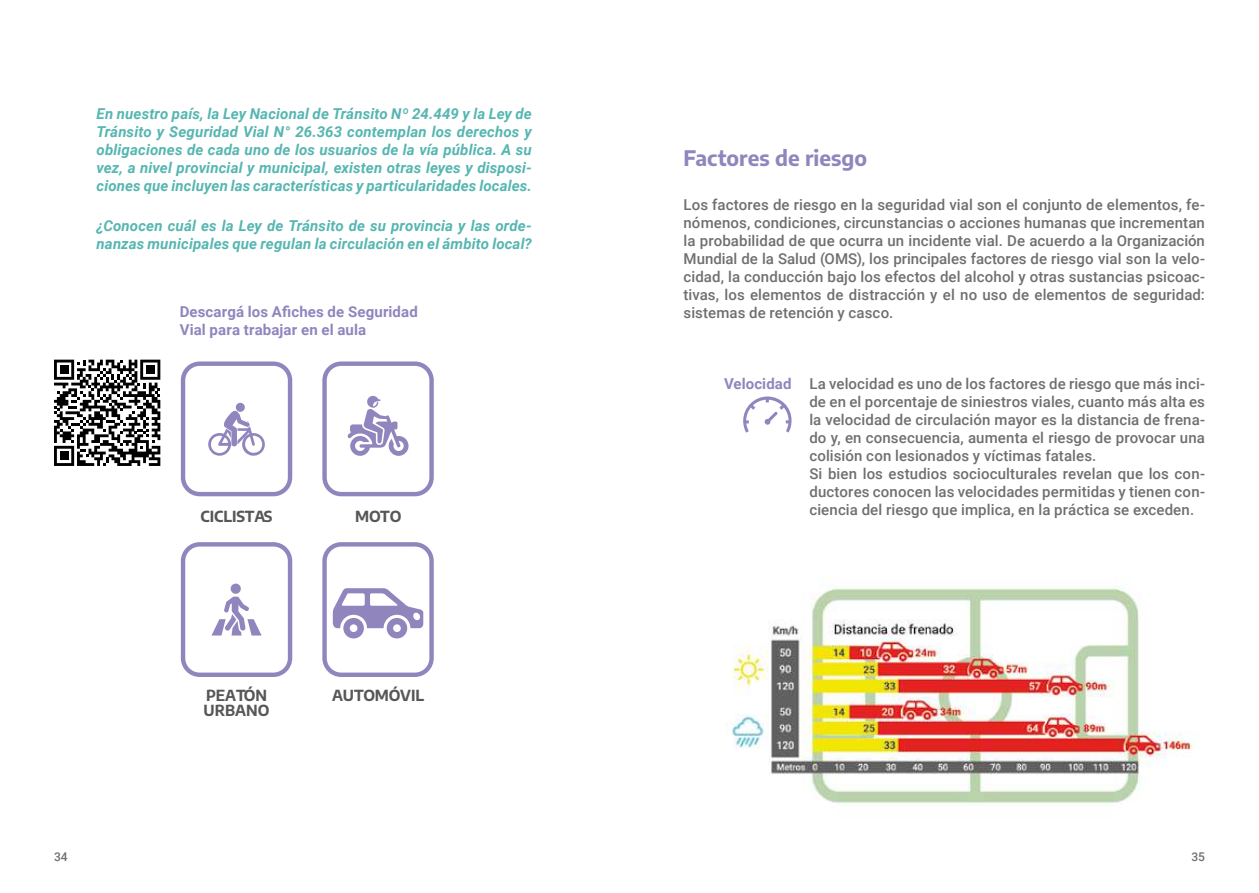
<style>
.page{position:relative;width:1259px;height:893px;background:#fff}
.page>*{position:absolute;margin:0;border:0;box-sizing:border-box;transform-origin:0 0}
.t1{font:700 21px "Encode Sans";color:#9185be}
.t2{font:500 15px/18px "Roboto";letter-spacing:.005em;color:#706f6f;text-align:justify}
.t3{font:italic 700 15px/18px "Roboto";letter-spacing:.01em;color:#56b6b1;text-align:justify}
.t4{font:700 15px/18px "Roboto";letter-spacing:.01em;color:#9185be}
.t5{font:700 15px/15px "Encode Sans";color:#575756}
.t6{font:500 12px "Roboto";color:#706f6f}
</style>
<div class="page">
<svg style="left:181px;top:542px;width:111px;height:135px"></svg>
<svg style="left:322px;top:542px;width:112px;height:135px"></svg>
<svg style="left:181px;top:361px;width:111px;height:135px"></svg>
<svg style="left:322px;top:361px;width:112px;height:135px"></svg>
<svg style="left:743px;top:396px;width:49px;height:37px"></svg>
<img style="left:732px;top:576px;width:462px;height:228px">
<svg style="left:54px;top:360px;width:106px;height:106px"></svg>
<div style="left:60px;top:452px;width:8px;height:8px;background:#000"></div>
<p class="t3" style="left:97px;top:104px;width:437px">En nuestro país, la Ley Nacional de Tránsito Nº 24.449 y la Ley de Tránsito y Seguridad Vial N° 26.363 contemplan los derechos y obligaciones de cada uno de los usuarios de la vía pública. A su vez, a nivel provincial y municipal, existen otras leyes y disposi&shy;ciones que incluyen las características y particularidades locales.</p>
<p class="t3" style="left:97px;top:216px;width:437px">¿Conocen cuál es la Ley de Tránsito de su provincia y las orde&shy;nanzas municipales que regulan la circulación en el ámbito local?</p>
<p class="t4" style="left:180px;top:302px;width:240px">Descargá los Afiches de Seguridad<br>Vial para trabajar en el aula</p>
<p class="t5" style="left:200px;top:508px;width:73px">CICLISTAS</p>
<p class="t5" style="left:355px;top:508px;width:48px">MOTO</p>
<p class="t5" style="left:204px;top:687px;width:67px">PEATÓN<br>URBANO</p>
<p class="t5" style="left:332px;top:687px;width:94px">AUTOMÓVIL</p>
<h1 class="t1" style="left:683px;top:143px;width:185px">Factores de riesgo</h1>
<p class="t2" style="left:683px;top:195px;width:523px">Los factores de riesgo en la seguridad vial son el conjunto de elementos, fe&shy;nómenos, condiciones, circunstancias o acciones humanas que incrementan la probabilidad de que ocurra un incidente vial. De acuerdo a la Organización Mundial de la Salud (OMS), los principales factores de riesgo vial son la velo&shy;cidad, la conducción bajo los efectos del alcohol y otras sustancias psicoac&shy;tivas, los elementos de distracción y el no uso de elementos de seguridad: sistemas de retención y casco.</p>
<p class="t4" style="left:724px;top:374px;width:69px">Velocidad</p>
<p class="t2" style="left:809px;top:374px;width:397px;text-align:left">La velocidad es uno de los factores de riesgo que más inci&shy;de en el porcentaje de siniestros viales, cuanto más alta es la velocidad de circulación mayor es la distancia de frena&shy;do y, en consecuencia, aumenta el riesgo de provocar una colisión con lesionados y víctimas fatales.<br>Si bien los estudios socioculturales revelan que los con&shy;ductores conocen las velocidades permitidas y tienen con&shy;ciencia del riesgo que implica, en la práctica se exceden.</p>
<p class="t6" style="left:54px;top:848px;width:15px">34</p>
<p class="t6" style="left:1191px;top:848px;width:15px">35</p>
</div>
